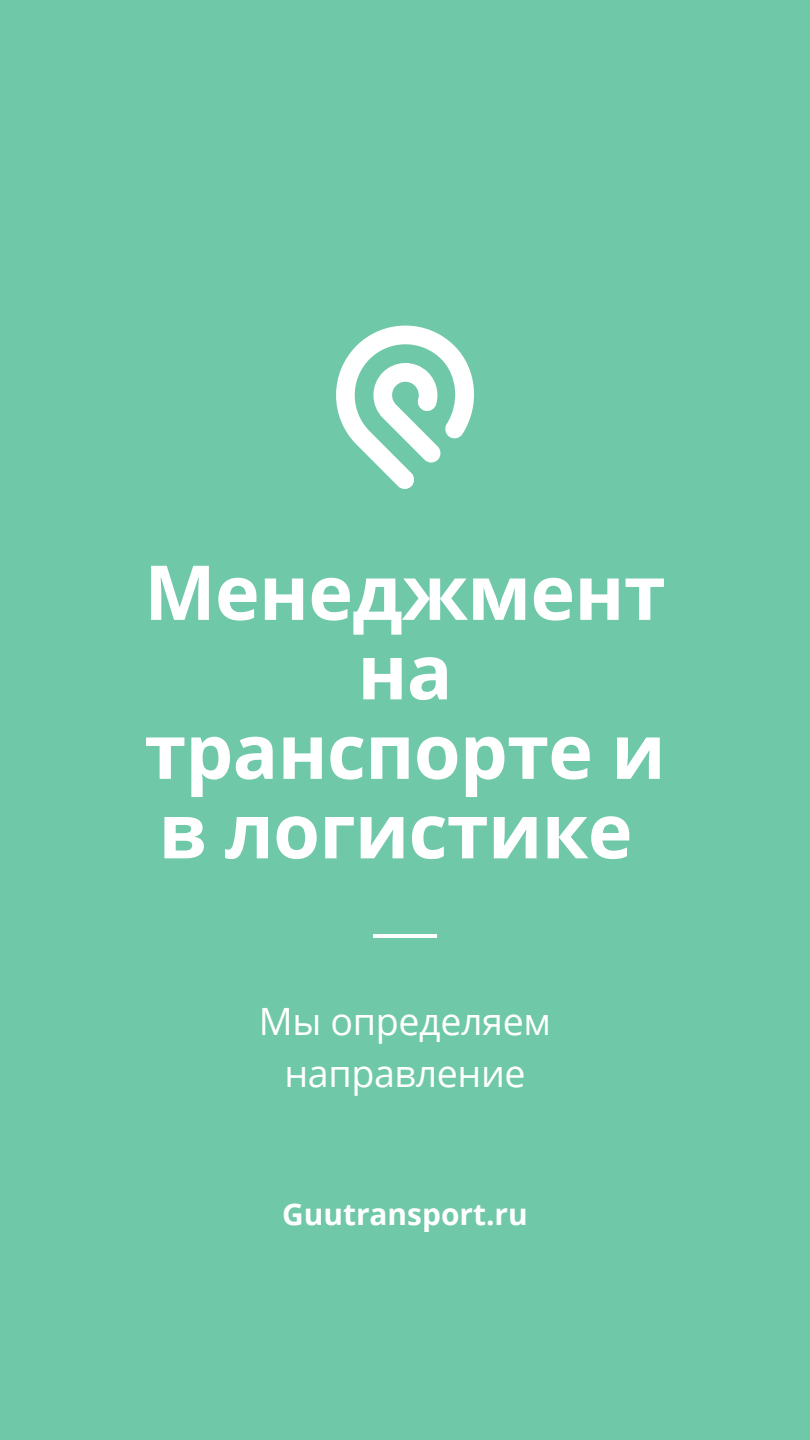
<style>
.page{position:relative;width:810px;height:1440px;background:#6fc8a8}
.page>*{position:absolute;margin:0;border:0;box-sizing:border-box;transform-origin:0 0}
.t1{font:700 75.7px/79.5px "Open Sans";letter-spacing:-.01em;color:#fff;text-align:center}
.t2{font:37.6px/52.2px "Open Sans";letter-spacing:-.01em;color:#fff;text-align:center}
.t3{font:700 29.9px "Open Sans";color:#fff}
</style>
<div class="page">
<svg style="left:336px;top:325px;width:138px;height:164px"></svg>
<hr style="left:373px;top:934px;width:64px;height:4px;background:#fff">
<p class="t1" style="left:144px;top:551px;width:523px">Менеджмент на транспорте и в логистике</p>
<p class="t2" style="left:259px;top:994px;width:294px">Мы определяем направление</p>
<p class="t3" style="left:282px;top:1193px;width:247px">Guutransport.ru</p>
</div>
